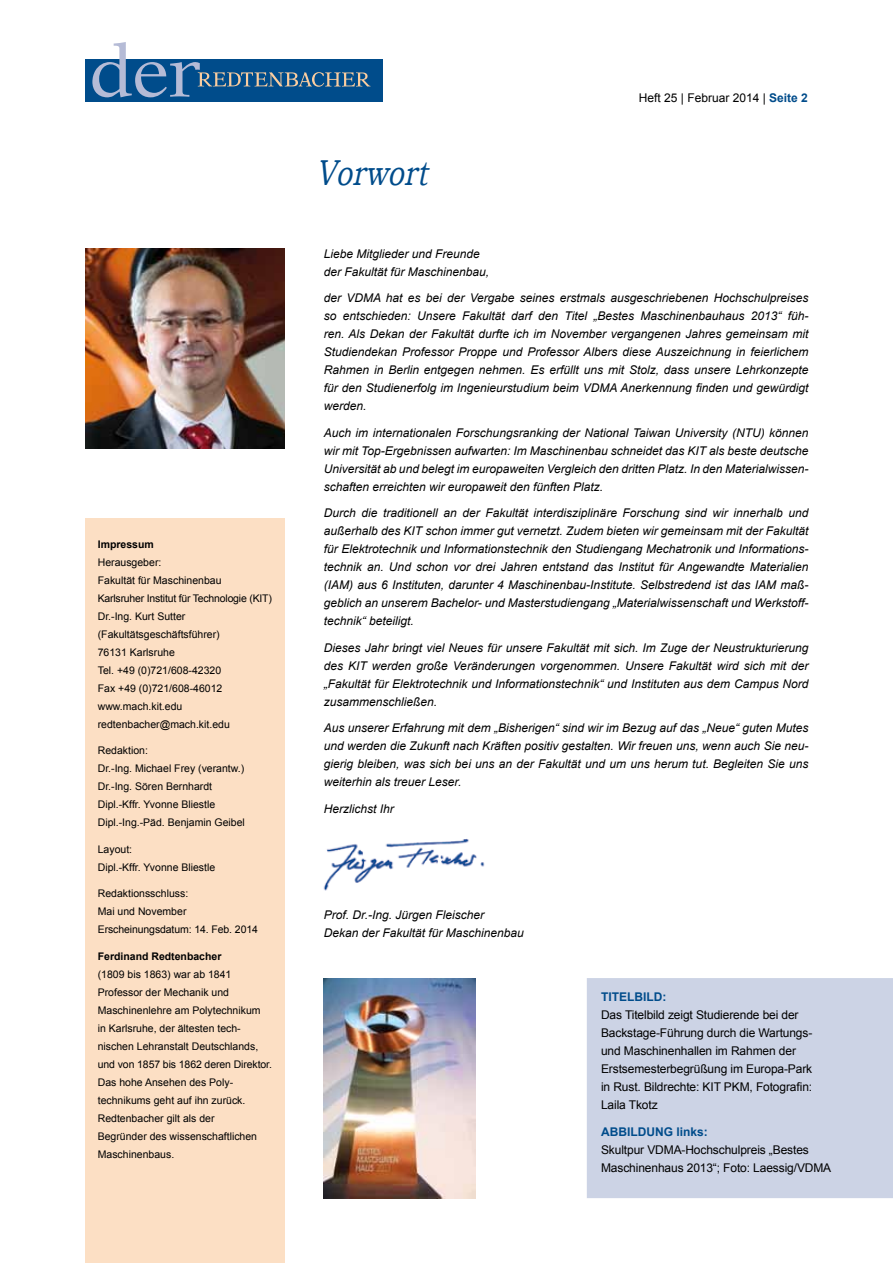
<style>
.page{position:relative;width:893px;height:1263px;background:#fff}
.page>*{position:absolute;margin:0;border:0;box-sizing:border-box;transform-origin:0 0}
.t1{font:italic 36px "Bookman Old Style";color:#004c8b;scale:.79 1}
.t2{font:italic 12px/18px "Arial";color:#000;text-align:justify}
.t3{font:12px/18px "Arial";letter-spacing:-.01em;color:#000}
.t4{font:700 12px "Arial";color:#004c8b}
.t5{font:10.5px/18px "Arial";color:#000}
.t6{font:700 10.5px "Arial";color:#000}
.s1{font-weight:700;color:#004c8b}
</style>
<div class="page">
<div style="left:85px;top:60px;width:297px;height:42px;background:#004c8b"></div>
<svg style="left:92px;top:42px;width:278px;height:55px"></svg>
<div style="left:85px;top:519px;width:200px;height:744px;background:#fcdfc4"></div>
<img style="left:85px;top:249px;width:200px;height:199px">
<img style="left:323px;top:839px;width:162px;height:52px">
<div style="left:588px;top:979px;width:304px;height:218px;background:#ccd3e5"></div>
<div style="left:587px;top:978px;width:306px;height:220px;border:2px solid #ccd3e5"></div>
<img style="left:324px;top:978px;width:151px;height:220px">
<p class="t6" style="left:98px;top:537px;width:58px">Impressum</p>
<p class="t5" style="left:98px;top:553px;width:176px">Herausgeber:<br>Fakultät für Maschinenbau<br>Karlsruher Institut für Technologie (KIT)<br>Dr.-Ing. Kurt Sutter (Fakultätsgeschäftsführer)<br>76131 Karlsruhe<br>Tel. +49 (0)721/608-42320<br>Fax +49 (0)721/608-46012 www.mach.kit.edu redtenbacher@mach.kit.edu</p>
<p class="t5" style="left:98px;top:742px;width:149px">Redaktion:<br>Dr.-Ing. Michael Frey (verantw.)<br>Dr.-Ing. Sören Bernhardt<br>Dipl.-Kffr. Yvonne Bliestle<br>Dipl.-Ing.-Päd. Benjamin Geibel</p>
<p class="t5" style="left:98px;top:840px;width:119px">Layout:<br>Dipl.-Kffr. Yvonne Bliestle</p>
<p class="t5" style="left:98px;top:885px;width:162px">Redaktionsschluss:<br>Mai und November<br>Erscheinungsdatum: 14. Feb. 2014</p>
<p class="t6" style="left:98px;top:949px;width:125px">Ferdinand Redtenbacher</p>
<p class="t5" style="left:98px;top:965px;width:176px">(1809 bis 1863) war ab 1841<br>Professor der Mechanik und<br>Maschinenlehre am Polytechnikum<br>in Karlsruhe, der ältesten tech&shy;nischen Lehranstalt Deutschlands, und von 1857 bis 1862 deren Direktor.<br>Das hohe Ansehen des Poly&shy;technikums geht auf ihn zurück.<br>Redtenbacher gilt als der<br>Begründer des wissenschaftlichen<br>Maschinenbaus.</p>
<h1 class="t1" style="left:316px;top:149px;width:156px">Vorwort</h1>
<p class="t3" style="left:639px;top:89px;width:170px">Heft 25 | Februar 2014 | <span class="s1">Seite 2</span></p>
<p class="t2" style="left:324px;top:244px;width:167px">Liebe Mitglieder und Freunde der Fakultät für Maschinenbau,</p>
<p class="t2" style="left:324px;top:289px;width:486px">der VDMA hat es bei der Vergabe seines erstmals ausgeschriebenen Hochschulpreises so entschieden: Unsere Fakultät darf den Titel „Bestes Maschinenbauhaus 2013“ füh&shy;ren. Als Dekan der Fakultät durfte ich im November vergangenen Jahres gemeinsam mit Studiendekan Professor Proppe und Professor Albers diese Auszeichnung in feierlichem Rahmen in Berlin entgegen nehmen. Es erfüllt uns mit Stolz, dass unsere Lehrkonzepte für den Studienerfolg im Ingenieurstudium beim VDMA Anerkennung finden und gewürdigt werden.</p>
<p class="t2" style="left:324px;top:423px;width:486px">Auch im internationalen Forschungsranking der National Taiwan University (NTU) können wir mit Top-Ergebnissen aufwarten: Im Maschinenbau schneidet das KIT als beste deutsche Universität ab und belegt im europaweiten Vergleich den dritten Platz. In den Materialwissen&shy;schaften erreichten wir europaweit den fünften Platz.</p>
<p class="t2" style="left:324px;top:504px;width:486px">Durch die traditionell an der Fakultät interdisziplinäre Forschung sind wir innerhalb und außerhalb des KIT schon immer gut vernetzt. Zudem bieten wir gemeinsam mit der Fakultät für Elektrotechnik und Informationstechnik den Studiengang Mechatronik und Informations&shy;technik an. Und schon vor drei Jahren entstand das Institut für Angewandte Materialien (IAM) aus 6 Instituten, darunter 4 Maschinenbau-Institute. Selbstredend ist das IAM maß&shy;geblich an unserem Bachelor- und Masterstudiengang „Materialwissenschaft und Werkstoff&shy;technik“ beteiligt.</p>
<p class="t2" style="left:324px;top:638px;width:486px">Dieses Jahr bringt viel Neues für unsere Fakultät mit sich. Im Zuge der Neustrukturierung des KIT werden große Veränderungen vorgenommen. Unsere Fakultät wird sich mit der „Fakultät für Elektrotechnik und Informationstechnik“ und Instituten aus dem Campus Nord zusammenschließen.</p>
<p class="t2" style="left:324px;top:719px;width:486px">Aus unserer Erfahrung mit dem „Bisherigen“ sind wir im Bezug auf das „Neue“ guten Mutes und werden die Zukunft nach Kräften positiv gestalten. Wir freuen uns, wenn auch Sie neu&shy;gierig bleiben, was sich bei uns an der Fakultät und um uns herum tut. Begleiten Sie uns weiterhin als treuer Leser.</p>
<p class="t2" style="left:324px;top:799px;width:72px">Herzlichst Ihr</p>
<p class="t2" style="left:324px;top:906px;width:202px">Prof. Dr.-Ing. Jürgen Fleischer<br>Dekan der Fakultät für Maschinenbau</p>
<p class="t4" style="left:601px;top:989px;width:67px">TITELBILD:</p>
<p class="t3" style="left:601px;top:1006px;width:213px">Das Titelbild zeigt Studierende bei der Backstage-Führung durch die Wartungs&shy;und Maschinenhallen im Rahmen der Erstsemesterbegrüßung im Europa-Park in Rust. Bildrechte: KIT PKM, Fotografin:<br>Laila Tkotz</p>
<p class="t4" style="left:601px;top:1123px;width:108px">ABBILDUNG links:</p>
<p class="t3" style="left:601px;top:1140px;width:232px">Skultpur VDMA-Hochschulpreis „Bestes<br>Maschinenhaus 2013“; Foto: Laessig/VDMA</p>
</div>
